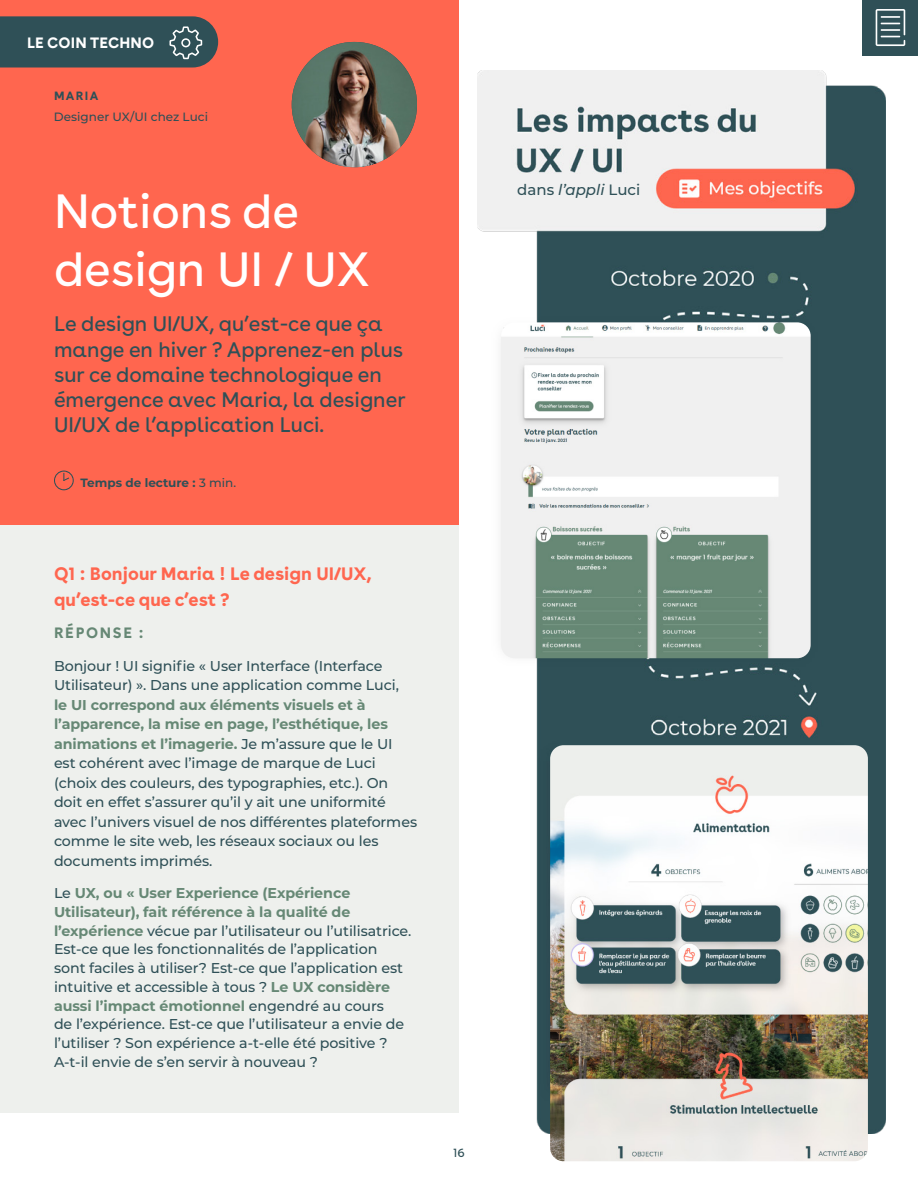
<style>
.page{position:relative;width:918px;height:1188px;background:#fff}
.page>*{position:absolute;margin:0;border:0;box-sizing:border-box;transform-origin:0 0}
.t1{font:48px/57.6px "Buenos Aires";color:#fff}
.t2{font:21px/25.2px "Buenos Aires";color:#2f5057}
.t3{font:700 18px/25.2px "Buenos Aires";color:#ff664f}
.t4{font:500 15px "Montserrat";color:#2f5057}
.t5{font:700 15px "Buenos Aires";letter-spacing:.01em;color:#fff}
.t6{font:700 15px "Buenos Aires";letter-spacing:.11em;color:#668875}
.t7{font:500 14.25px/19.5px "Montserrat";letter-spacing:-.005em;color:#2f5057}
.t8{font:500 12px "Montserrat";color:#2e4f57}
.t9{font:700 12px "Montserrat";color:#2f5057}
.t10{font:700 12px "Buenos Aires";letter-spacing:.11em;color:#2f5057}
.t11{font:12px "Buenos Aires";color:#2f5057}
.s1{font-weight:500}
.s2{font-weight:700;color:#668875}
.s3{font-style:italic}
</style>
<div class="page">
<div style="left:0;top:525px;width:459px;height:587px;background:#eef0ed"></div>
<div style="left:0;top:0;width:459px;height:525px;background:#ff664f"></div>
<svg style="left:54px;top:471px;width:20px;height:19px"></svg>
<div style="left:863px;top:0;width:55px;height:55px;background:#2f5057"></div>
<svg style="left:876px;top:9px;width:29px;height:37px"></svg>
<img style="left:292px;top:42px;width:125px;height:125px;border-radius:63px">
<img style="left:478px;top:70px;width:408px;height:1064px">
<img style="left:501px;top:322px;width:310px;height:336px">
<img style="left:550px;top:745px;width:318px;height:416px">
<svg style="left:0;top:16px;width:218px;height:52px;background:#3b545a"></svg>
<p class="t5" style="left:27px;top:29px;width:129px">LE COIN TECHNO</p>
<p class="t10" style="left:54px;top:85px;width:46px">MARIA</p>
<p class="t8" style="left:54px;top:108px;width:156px">Designer UX/UI chez Luci</p>
<h1 class="t1" style="left:54px;top:178px;width:317px">Notions de design UI / UX</h1>
<h2 class="t2" style="left:54px;top:309px;width:353px">Le design UI/UX, qu’est-ce que ça mange en hiver ? Apprenez-en plus sur ce domaine technologique en émergence avec Maria, la designer<br>UI/UX de l’application Luci.</h2>
<p class="t9" style="left:81px;top:474px;width:157px">Temps de lecture : <span class="s1">3 min.</span></p>
<p class="t3" style="left:54px;top:560px;width:319px">Q1 : Bonjour Maria ! Le design UI/UX, qu’est-ce que c’est ?</p>
<p class="t6" style="left:54px;top:620px;width:91px">RÉPONSE :</p>
<p class="t7" style="left:54px;top:655px;width:347px">Bonjour ! UI signifie « User Interface (Interface<br>Utilisateur) ». Dans une application comme Luci,</p>
<p class="t7" style="left:54px;top:694px;width:365px"><span class="s2">le UI correspond aux éléments visuels et à l’apparence, la mise en page, l’esthétique, les animations et l’imagerie.</span> Je m’assure que le UI est cohérent avec l’image de marque de Luci (choix des couleurs, des typographies, etc.). On doit en effet s’assurer qu’il y ait une uniformité avec l’univers visuel de nos différentes plateformes comme le site web, les réseaux sociaux ou les documents imprimés.</p>
<p class="t7" style="left:54px;top:883px;width:359px;line-height:18.8px">Le <span class="s2">UX, ou « User Experience (Expérience Utilisateur), fait référence à la qualité de l’expérience</span> vécue par l’utilisateur ou l’utilisatrice.<br>Est-ce que les fonctionnalités de l’application sont faciles à utiliser? Est-ce que l’application est intuitive et accessible à tous ? <span class="s2">Le UX considère aussi l’impact émotionnel</span> engendré au cours<br>de l’expérience. Est-ce que l’utilisateur a envie de l’utiliser ? Son expérience a-t-elle été positive ?<br>A-t-il envie de s’en servir à nouveau ?</p>
<p class="t11" style="left:453px;top:1143px;width:13px">16</p>
<p class="t4" style="left:517px;top:179px;width:124px">dans <span class="s3">l’appli</span> Luci</p>
</div>
